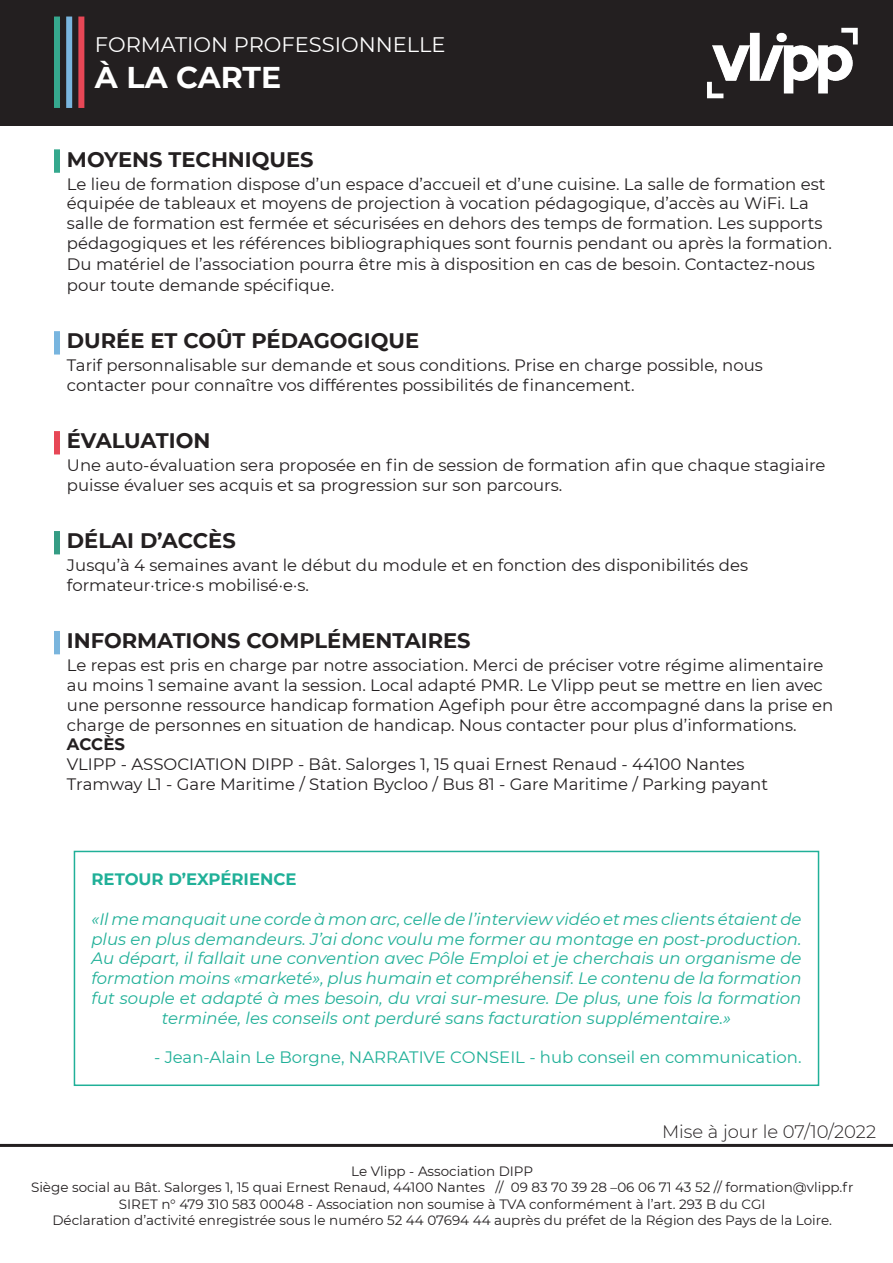
<style>
.page{position:relative;width:893px;height:1263px;background:#fff}
.page>*{position:absolute;margin:0;border:0;box-sizing:border-box;transform-origin:0 0}
.t1{font:700 30px "Montserrat";color:#fff}
.t2{font:700 21px "Montserrat";color:#231f20}
.t3{font:21px "Montserrat";color:#fff}
.t4{font:300 18px "Montserrat";color:#231f20}
.t5{font:16.5px/19.8px "Montserrat";color:#231f20}
.t6{font:italic 16.5px/19.8px "Montserrat";color:#20b098;text-align:center}
.t7{font:16.5px "Montserrat";color:#20b098}
.t8{font:700 16.5px "Montserrat";color:#20b098}
.t9{font:700 16.5px "Montserrat";letter-spacing:-.005em;color:#231f20}
.t10{font:13.5px "Montserrat";color:#231f20}
</style>
<div class="page">
<div style="left:0;top:0;width:893px;height:125px;background:#231f20"></div>
<img style="left:707px;top:27px;width:151px;height:72px">
<div style="left:78px;top:17px;width:6px;height:91px;background:#e74756"></div>
<div style="left:66px;top:17px;width:6px;height:91px;background:#79b5de"></div>
<div style="left:54px;top:17px;width:6px;height:91px;background:#36a88e"></div>
<hr style="left:0;top:1144px;width:893px;height:3px;background:#231f20">
<div style="left:54px;top:331px;width:6px;height:24px;background:#78b5df"></div>
<div style="left:54px;top:431px;width:6px;height:23px;background:#e74756"></div>
<div style="left:54px;top:531px;width:6px;height:23px;background:#359c84"></div>
<div style="left:54px;top:631px;width:6px;height:23px;background:#7ab5dd"></div>
<div style="left:54px;top:149px;width:6px;height:24px;background:#34a88d"></div>
<div style="left:74px;top:851px;width:745px;height:235px;border:2px solid #20b098"></div>
<p class="t3" style="left:95px;top:30px;width:352px">FORMATION PROFESSIONNELLE</p>
<p class="t1" style="left:95px;top:56px;width:188px">À LA CARTE</p>
<p class="t2" style="left:67px;top:144px;width:248px">MOYENS TECHNIQUES</p>
<p class="t5" style="left:67px;top:173px;width:766px;line-height:20.2px">Le lieu de formation dispose d’un espace d’accueil et d’une cuisine. La salle de formation est équipée de tableaux et moyens de projection à vocation pédagogique, d’accès au WiFi. La salle de formation est fermée et sécurisées en dehors des temps de formation. Les supports pédagogiques et les références bibliographiques sont fournis pendant ou après la formation.<br>Du matériel de l’association pourra être mis à disposition en cas de besoin. Contactez-nous pour toute demande spécifique.</p>
<p class="t2" style="left:67px;top:326px;width:354px">DURÉE ET COÛT PÉDAGOGIQUE</p>
<p class="t5" style="left:67px;top:355px;width:697px">Tarif personnalisable sur demande et sous conditions. Prise en charge possible, nous contacter pour connaître vos différentes possibilités de financement.</p>
<p class="t2" style="left:67px;top:426px;width:145px">ÉVALUATION</p>
<p class="t5" style="left:67px;top:455px;width:760px">Une auto-évaluation sera proposée en fin de session de formation afin que chaque stagiaire puisse évaluer ses acquis et sa progression sur son parcours.</p>
<p class="t2" style="left:67px;top:526px;width:170px">DÉLAI D’ACCÈS</p>
<p class="t5" style="left:67px;top:555px;width:683px">Jusqu’à 4 semaines avant le début du module et en fonction des disponibilités des formateur·trice·s mobilisé·e·s.</p>
<p class="t2" style="left:67px;top:626px;width:405px">INFORMATIONS COMPLÉMENTAIRES</p>
<p class="t5" style="left:67px;top:655px;width:768px">Le repas est pris en charge par notre association. Merci de préciser votre régime alimentaire au moins 1 semaine avant la session. Local adapté PMR. Le Vlipp peut se mettre en lien avec une personne ressource handicap formation Agefiph pour être accompagné dans la prise en charge de personnes en situation de handicap. Nous contacter pour plus d’informations.</p>
<p class="t9" style="left:67px;top:732px;width:60px">ACCÈS</p>
<p class="t5" style="left:67px;top:754px;width:679px">VLIPP - ASSOCIATION DIPP - Bât. Salorges 1, 15 quai Ernest Renaud - 44100 Nantes</p>
<p class="t5" style="left:67px;top:773px;width:703px">Tramway L1 - Gare Maritime / Station Bycloo / Bus 81 - Gare Maritime / Parking payant</p>
<p class="t8" style="left:91px;top:867px;width:207px">RETOUR D’EXPÉRIENCE</p>
<p class="t6" style="left:91px;top:908px;width:712px">«Il me manquait une corde à mon arc, celle de l’interview vidéo et mes clients étaient de plus en plus demandeurs. J’ai donc voulu me former au montage en post-production.<br>Au départ, il fallait une convention avec Pôle Emploi et je cherchais un organisme de formation moins «marketé», plus humain et compréhensif. Le contenu de la formation fut souple et adapté à mes besoin, du vrai sur-mesure. De plus, une fois la formation terminée, les conseils ont perduré sans facturation supplémentaire.»</p>
<p class="t7" style="left:154px;top:1046px;width:649px">- Jean-Alain Le Borgne, NARRATIVE CONSEIL - hub conseil en communication.</p>
<p class="t4" style="left:662px;top:1119px;width:216px">Mise à jour le 07/10/2022</p>
<p class="t10" style="left:351px;top:1162px;width:183px">Le Vlipp - Association DIPP</p>
<p class="t10" style="left:31px;top:1178px;width:824px">Siège social au Bât. Salorges 1, 15 quai Ernest Renaud, 44100 Nantes // 09 83 70 39 28 –06 06 71 43 52 // formation@vlipp.fr</p>
<p class="t10" style="left:119px;top:1194px;width:648px">SIRET n° 479 310 583 00048 - Association non soumise à TVA conformément à l’art. 293 B du CGI</p>
<p class="t10" style="left:52px;top:1211px;width:781px">Déclaration d’activité enregistrée sous le numéro 52 44 07694 44 auprès du préfet de la Région des Pays de la Loire.</p>
</div>
